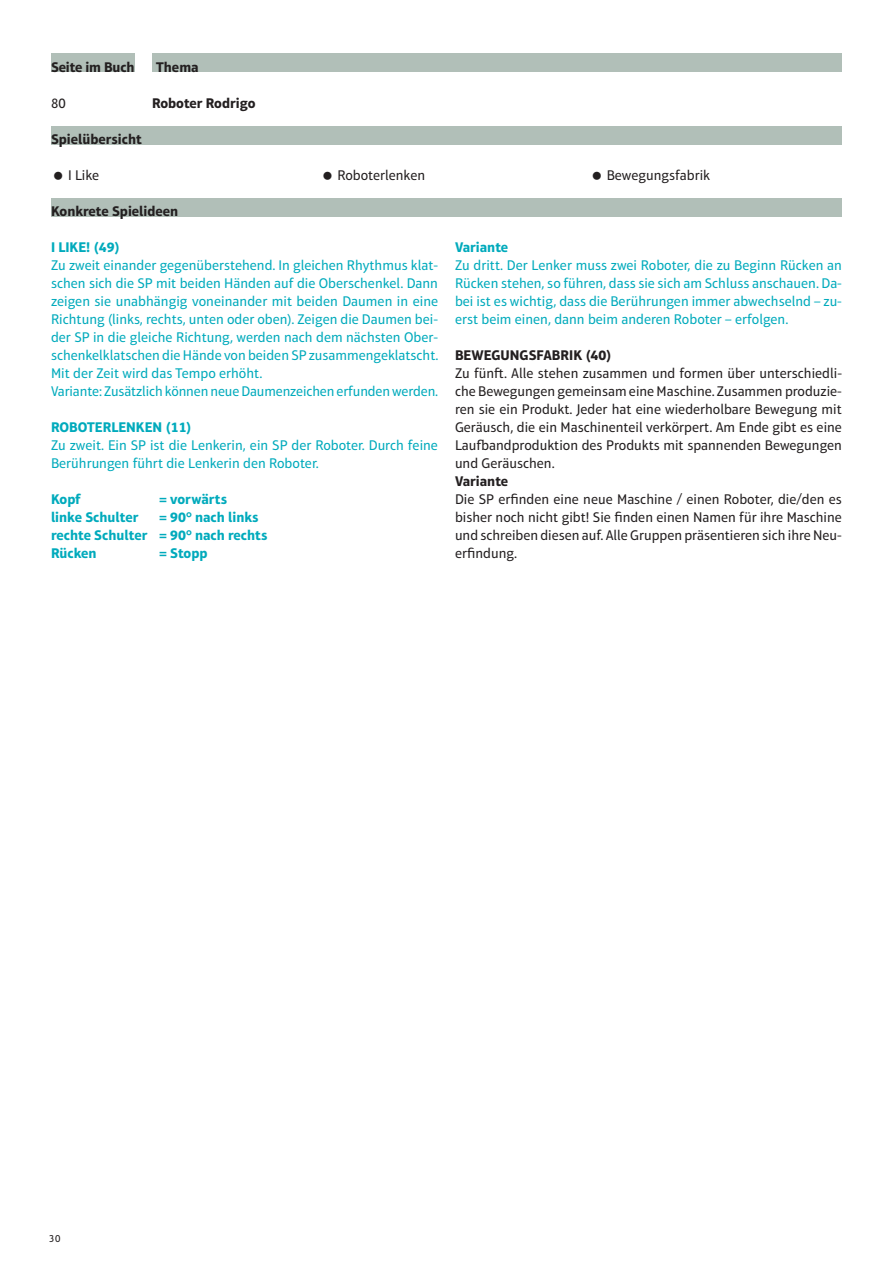
<style>
.page{position:relative;width:893px;height:1263px;background:#fff}
.page>*{position:absolute;margin:0;border:0;box-sizing:border-box;transform-origin:0 0}
.t1{font:14.25px/18px "Aptifer Sans LT Pro";color:#00aabc}
.t2{font:14.25px/18px "Aptifer Sans LT Pro";color:#231f20;text-align:justify}
.t3{font:700 14.25px/18px "Aptifer Sans LT Pro";color:#00aabc}
.t4{font:700 14.25px "Aptifer Sans LT Pro";color:#231f20}
.t5{font:10.5px "Aptifer Sans LT Pro";color:#231f20}
</style>
<div class="page">
<div style="left:152px;top:54px;width:690px;height:18px;background:#b1bfb8"></div>
<div style="left:51px;top:54px;width:84px;height:18px;background:#b1bfb8"></div>
<div style="left:51px;top:198px;width:791px;height:18px;background:#b1bfb8"></div>
<div style="left:51px;top:126px;width:791px;height:18px;background:#b1bfb8"></div>
<p class="t4" style="left:51px;top:59px;width:85px">Seite im Buch</p>
<p class="t4" style="left:156px;top:59px;width:44px">Thema</p>
<p class="t2" style="left:51px;top:94px;width:16px">80</p>
<p class="t4" style="left:152px;top:95px;width:105px">Roboter Rodrigo</p>
<p class="t4" style="left:51px;top:131px;width:92px">Spielübersicht</p>
<p class="t2" style="left:68px;top:166px;width:33px">I Like</p>
<p class="t2" style="left:337px;top:166px;width:89px">Roboterlenken</p>
<p class="t2" style="left:607px;top:166px;width:105px">Bewegungsfabrik</p>
<p class="t4" style="left:51px;top:203px;width:129px">Konkrete Spielideen</p>
<p class="t3" style="left:51px;top:238px;width:70px">I LIKE! (49)</p>
<p class="t1" style="left:51px;top:256px;width:389px">Zu zweit einander gegenüberstehend. In gleichen Rhythmus klat&shy;schen sich die SP mit beiden Händen auf die Oberschenkel. Dann zeigen sie unabhängig voneinander mit beiden Daumen in eine Richtung (links, rechts, unten oder oben). Zeigen die Daumen bei&shy;der SP in die gleiche Richtung, werden nach dem nächsten Ober&shy;schenkelklatschen die Hände von beiden SP zusammengeklatscht.<br>Mit der Zeit wird das Tempo erhöht.<br>Variante: Zusätzlich können neue Daumenzeichen erfunden werden.</p>
<p class="t3" style="left:51px;top:418px;width:142px">ROBOTERLENKEN (11)</p>
<p class="t1" style="left:51px;top:436px;width:388px">Zu zweit. Ein SP ist die Lenkerin, ein SP der Roboter. Durch feine<br>Berührungen führt die Lenkerin den Roboter.</p>
<p class="t3" style="left:51px;top:490px;width:31px">Kopf</p>
<p class="t3" style="left:159px;top:490px;width:70px">= vorwärts</p>
<p class="t3" style="left:51px;top:508px;width:89px">linke Schulter</p>
<p class="t3" style="left:51px;top:508px;width:218px;text-indent:108px">= 90° nach links rechte Schulter = 90° nach rechts<br>Rücken</p>
<p class="t3" style="left:159px;top:544px;width:50px">= Stopp</p>
<p class="t3" style="left:455px;top:238px;width:55px">Variante</p>
<p class="t1" style="left:455px;top:256px;width:388px;text-align:justify">Zu dritt. Der Lenker muss zwei Roboter, die zu Beginn Rücken an Rücken stehen, so führen, dass sie sich am Schluss anschauen. Da&shy;bei ist es wichtig, dass die Berührungen immer abwechselnd – zu&shy;erst beim einen, dann beim anderen Roboter – erfolgen.</p>
<p class="t4" style="left:455px;top:347px;width:158px">BEWEGUNGSFABRIK (40)</p>
<p class="t2" style="left:455px;top:364px;width:388px">Zu fünft. Alle stehen zusammen und formen über unterschiedli&shy;che Bewegungen gemeinsam eine Maschine. Zusammen produzie&shy;ren sie ein Produkt. Jeder hat eine wiederholbare Bewegung mit Geräusch, die ein Maschinenteil verkörpert. Am Ende gibt es eine Laufbandproduktion des Produkts mit spannenden Bewegungen und Geräuschen.</p>
<p class="t4" style="left:455px;top:473px;width:55px">Variante</p>
<p class="t2" style="left:455px;top:490px;width:388px">Die SP erfinden eine neue Maschine / einen Roboter, die/den es bisher noch nicht gibt! Sie finden einen Namen für ihre Maschine und schreiben diesen auf. Alle Gruppen präsentieren sich ihre Neu&shy;erfindung.</p>
<p class="t5" style="left:49px;top:1232px;width:13px">30</p>
</div>
